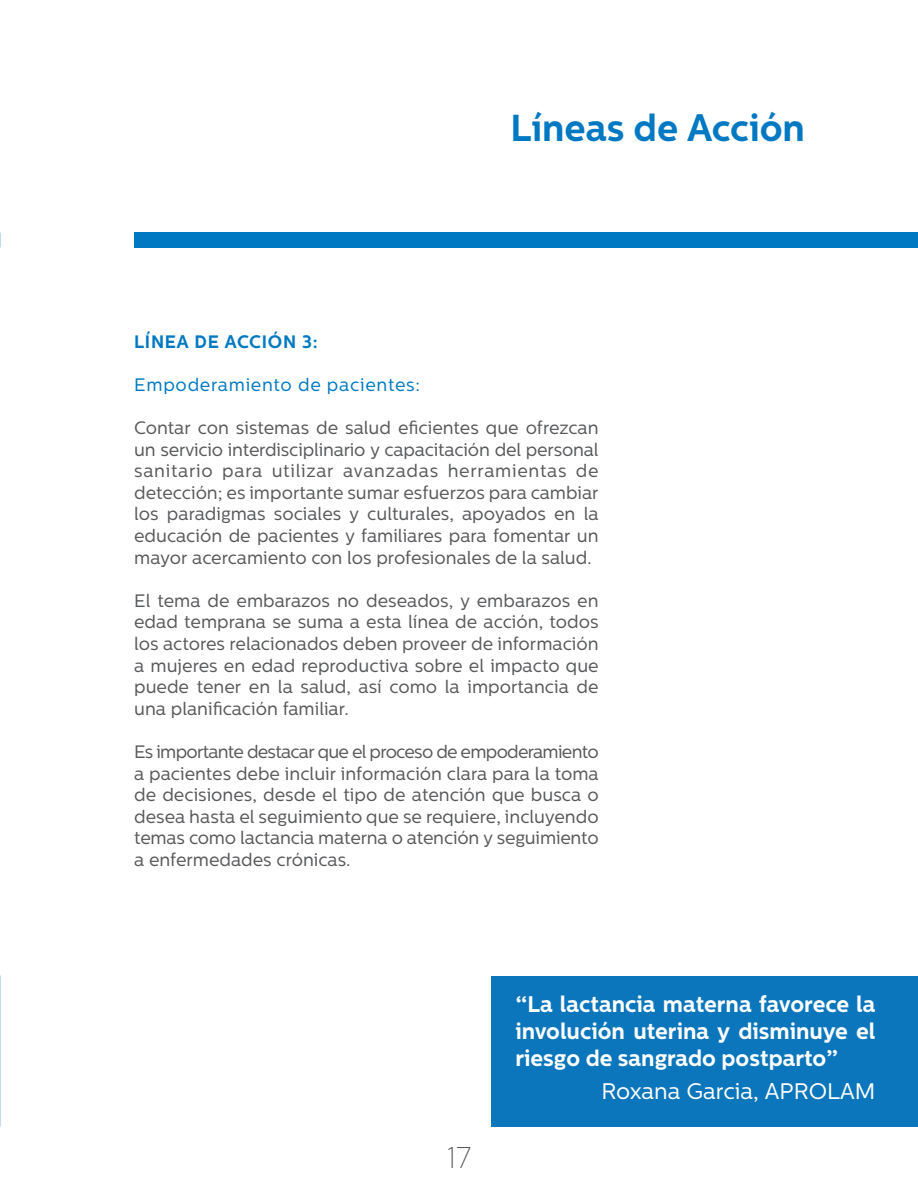
<style>
.page{position:relative;width:918px;height:1188px;background:#fff}
.page>*{position:absolute;margin:0;border:0;box-sizing:border-box;transform-origin:0 0}
.t1{font:700 37.5px "Centrale Sans";color:#0079c2}
.t2{font:100 30px "Centrale Sans";color:#57585a}
.t3{font:700 22.5px/27px "Centrale Sans";color:#fff;text-align:justify}
.t4{font:22.5px "Centrale Sans";color:#fff}
.t5{font:18px/21.6px "Centrale Sans";color:#57585a;text-align:justify}
.t6{font:18px "Centrale Sans";letter-spacing:.04em;color:#0079c2}
.t7{font:700 18px "Centrale Sans";letter-spacing:.04em;color:#0079c2}
</style>
<div class="page">
<div style="left:134px;top:232px;width:784px;height:15px;background:#0079c2"></div>
<div style="left:491px;top:976px;width:427px;height:151px;background:#0c76bd"></div>
<h1 class="t1" style="left:511px;top:106px;width:296px">Líneas de Acción</h1>
<p class="t7" style="left:134px;top:331px;width:185px">LÍNEA DE ACCIÓN 3:</p>
<p class="t6" style="left:134px;top:374px;width:287px">Empoderamiento de pacientes:</p>
<p class="t5" style="left:134px;top:417px;width:466px">Contar con sistemas de salud eficientes que ofrezcan un servicio interdisciplinario y capacitación del personal sanitario para utilizar avanzadas herramientas de detección; es importante sumar esfuerzos para cambiar los paradigmas sociales y culturales, apoyados en la educación de pacientes y familiares para fomentar un mayor acercamiento con los profesionales de la salud.</p>
<p class="t5" style="left:134px;top:590px;width:466px">El tema de embarazos no deseados, y embarazos en edad temprana se suma a esta línea de acción, todos los actores relacionados deben proveer de información a mujeres en edad reproductiva sobre el impacto que puede tener en la salud, así como la importancia de una planificación familiar.</p>
<p class="t5" style="left:134px;top:741px;width:466px">Es importante destacar que el proceso de empoderamiento a pacientes debe incluir información clara para la toma de decisiones, desde el tipo de atención que busca o desea hasta el seguimiento que se requiere, incluyendo temas como lactancia materna o atención y seguimiento a enfermedades crónicas.</p>
<h2 class="t2" style="left:447px;top:1141px;width:25px">17</h2>
<p class="t3" style="left:515px;top:991px;width:362px">“La lactancia materna favorece la involución uterina y disminuye el riesgo de sangrado postparto”</p>
<p class="t4" style="left:601px;top:1079px;width:276px">Roxana Garcia, APROLAM</p>
</div>
